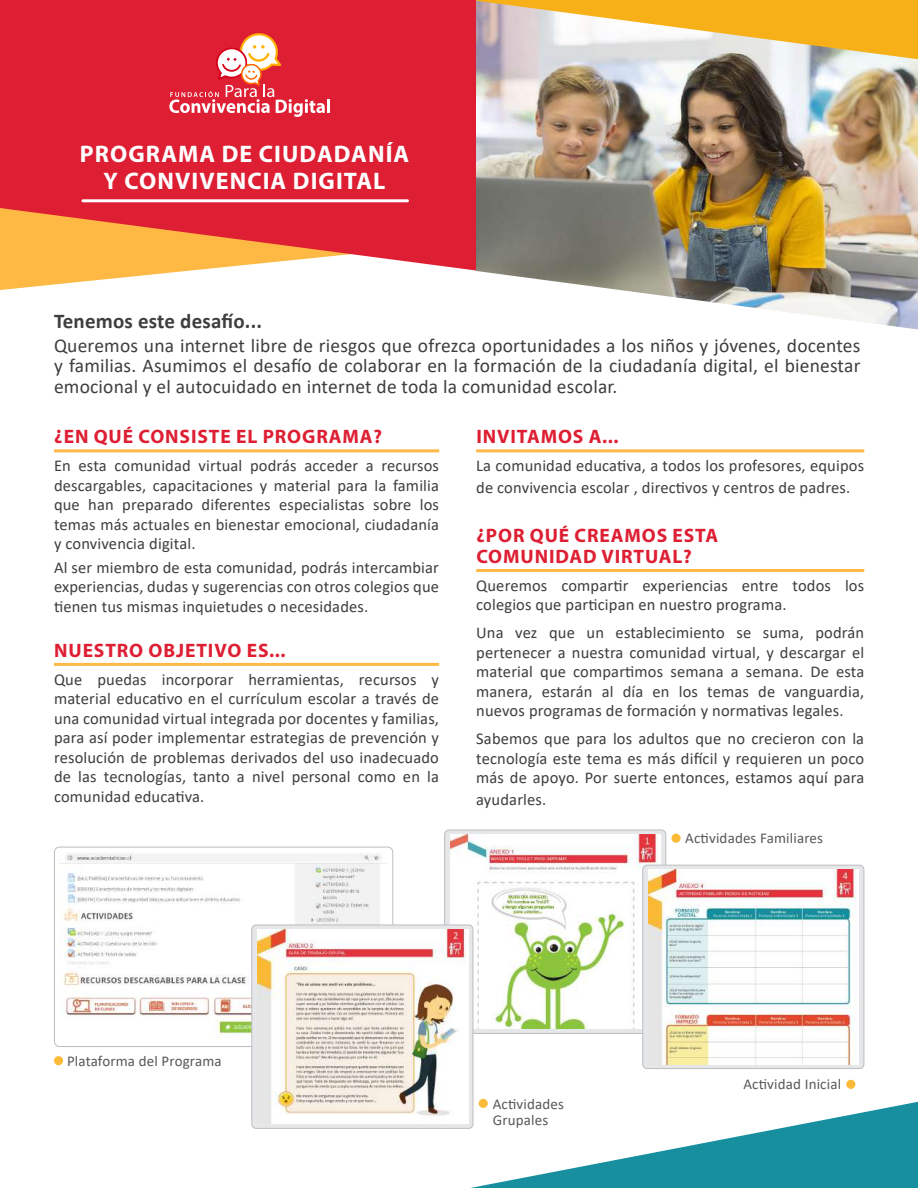
<style>
.page{position:relative;width:918px;height:1188px;background:#fff}
.page>*{position:absolute;margin:0;border:0;box-sizing:border-box;transform-origin:0 0}
.t1{font:700 24px/27px "Myriad Pro";letter-spacing:.045em;color:#fff;text-align:center}
.t2{font:700 21px "Calibri";letter-spacing:.01em;color:#3e3e3f}
.t3{font:19.5px/19.5px "Calibri";letter-spacing:.01em;color:#3e3e3f}
.t4{font:700 19.5px/21px "Myriad Pro";letter-spacing:.045em;color:#de1f33}
.t5{font:16.5px/19.5px "Calibri";letter-spacing:.01em;color:#3e3e3f;text-align:justify}
.t6{font:15px/16.5px "Calibri";letter-spacing:.01em;color:#57585a}
</style>
<div class="page">
<svg style="left:0;top:0;width:476px;height:290px;background:#e44245"></svg>
<hr style="left:82px;top:199px;width:327px;height:3px;background:#fff">
<hr style="left:327px;top:99px;width:3px;height:14px;background:#fff">
<svg style="left:169px;top:32px;width:156px;height:85px"></svg>
<img style="left:476px;top:59px;width:442px;height:212px">
<svg style="left:475px;top:271px;width:443px;height:182px"></svg>
<div style="left:445px;top:830px;width:221px;height:203px;background:#e6e7e9;border-radius:4px"></div>
<div style="left:444px;top:830px;width:222px;height:204px;border:1px solid #bcbdc0;border-radius:4px"></div>
<img style="left:450px;top:834px;width:211px;height:195px">
<div style="left:671px;top:834px;width:10px;height:9px;background:#fbba38;border-radius:50%"></div>
<div style="left:54px;top:847px;width:339px;height:200px;border:1px solid #bcbdc0;border-radius:5px"></div>
<img style="left:59px;top:852px;width:329px;height:186px">
<div style="left:54px;top:1056px;width:9px;height:9px;background:#fbba38;border-radius:50%"></div>
<svg style="left:252px;top:925px;width:221px;height:203px;fill:#e6e7e9"></svg>
<div style="left:251px;top:925px;width:222px;height:204px;border:1px solid #bcbdc0;border-radius:4px"></div>
<img style="left:258px;top:930px;width:210px;height:193px">
<div style="left:479px;top:1099px;width:9px;height:9px;background:#fbba38;border-radius:50%"></div>
<svg style="left:643px;top:865px;width:221px;height:204px;fill:#e6e7e9"></svg>
<div style="left:642px;top:865px;width:222px;height:204px;border:1px solid #bcbdc0;border-radius:4px"></div>
<img style="left:648px;top:870px;width:211px;height:194px">
<div style="left:846px;top:1080px;width:9px;height:9px;background:#fbba38;border-radius:50%"></div>
<svg style="left:470px;top:1102px;width:448px;height:86px"></svg>
<hr style="left:54px;top:449px;width:385px;height:3px;background:#fdb943">
<hr style="left:54px;top:663px;width:385px;height:3px;background:#fdb943">
<hr style="left:476px;top:449px;width:388px;height:3px;background:#fdb943">
<hr style="left:476px;top:569px;width:388px;height:3px;background:#fdb943">
<svg style="left:476px;top:0;width:442px;height:59px;background:#eac478"></svg>
<h1 class="t1" style="left:80px;top:140px;width:331px">PROGRAMA DE CIUDADANÍA<br>Y CONVIVENCIA DIGITAL</h1>
<p class="t2" style="left:54px;top:306px;width:210px">Tenemos este desafío...</p>
<p class="t3" style="left:54px;top:335px;width:808px">Queremos una internet libre de riesgos que ofrezca oportunidades a los niños y jóvenes, docentes y familias. Asumimos el desafío de colaborar en la formación de la ciudadanía digital, el bienestar</p>
<p class="t3" style="left:54px;top:376px;width:565px">emocional y el autocuidado en internet de toda la comunidad escolar.</p>
<p class="t4" style="left:54px;top:425px;width:329px">¿EN QUÉ CONSISTE EL PROGRAMA?</p>
<p class="t5" style="left:54px;top:455px;width:387px">En esta comunidad virtual podrás acceder a recursos descargables, capacitaciones y material para la familia que han preparado diferentes especialistas sobre los temas más actuales en bienestar emocional, ciudadanía y convivencia digital.</p>
<p class="t5" style="left:54px;top:557px;width:387px">Al ser miembro de esta comunidad, podrás intercambiar experiencias, dudas y sugerencias con otros colegios que tienen tus mismas inquietudes o necesidades.</p>
<p class="t4" style="left:54px;top:639px;width:233px">NUESTRO OBJETIVO ES...</p>
<p class="t5" style="left:54px;top:669px;width:387px">Que puedas incorporar herramientas, recursos y material educativo en el currículum escolar a través de una comunidad virtual integrada por docentes y familias, para así poder implementar estrategias de prevención y resolución de problemas derivados del uso inadecuado de las tecnologías, tanto a nivel personal como en la comunidad educativa.</p>
<p class="t4" style="left:476px;top:425px;width:144px">INVITAMOS A...</p>
<p class="t5" style="left:476px;top:454px;width:389px;line-height:21.6px">La comunidad educativa, a todos los profesores, equipos de convivencia escolar , directivos y centros de padres.</p>
<p class="t4" style="left:476px;top:524px;width:243px">¿POR QUÉ CREAMOS ESTA<br>COMUNIDAD VIRTUAL?</p>
<p class="t5" style="left:476px;top:575px;width:390px">Queremos compartir experiencias entre todos los colegios que participan en nuestro programa.</p>
<p class="t5" style="left:476px;top:622px;width:390px">Una vez que un establecimiento se suma, podrán pertenecer a nuestra comunidad virtual, y descargar el material que compartimos semana a semana. De esta manera, estarán al día en los temas de vanguardia, nuevos programas de formación y normativas legales.</p>
<p class="t5" style="left:476px;top:728px;width:390px">Sabemos que para los adultos que no crecieron con la tecnología este tema es más difícil y requieren un poco más de apoyo. Por suerte entonces, estamos aquí para</p>
<p class="t5" style="left:476px;top:789px;width:72px">ayudarles.</p>
<p class="t6" style="left:67px;top:1052px;width:156px">Plataforma del Programa</p>
<p class="t6" style="left:493px;top:1095px;width:73px">Actividades<br>Grupales</p>
<p class="t6" style="left:685px;top:829px;width:139px">Actividades Familiares</p>
<p class="t6" style="left:743px;top:1075px;width:99px">Actividad Inicial</p>
</div>
